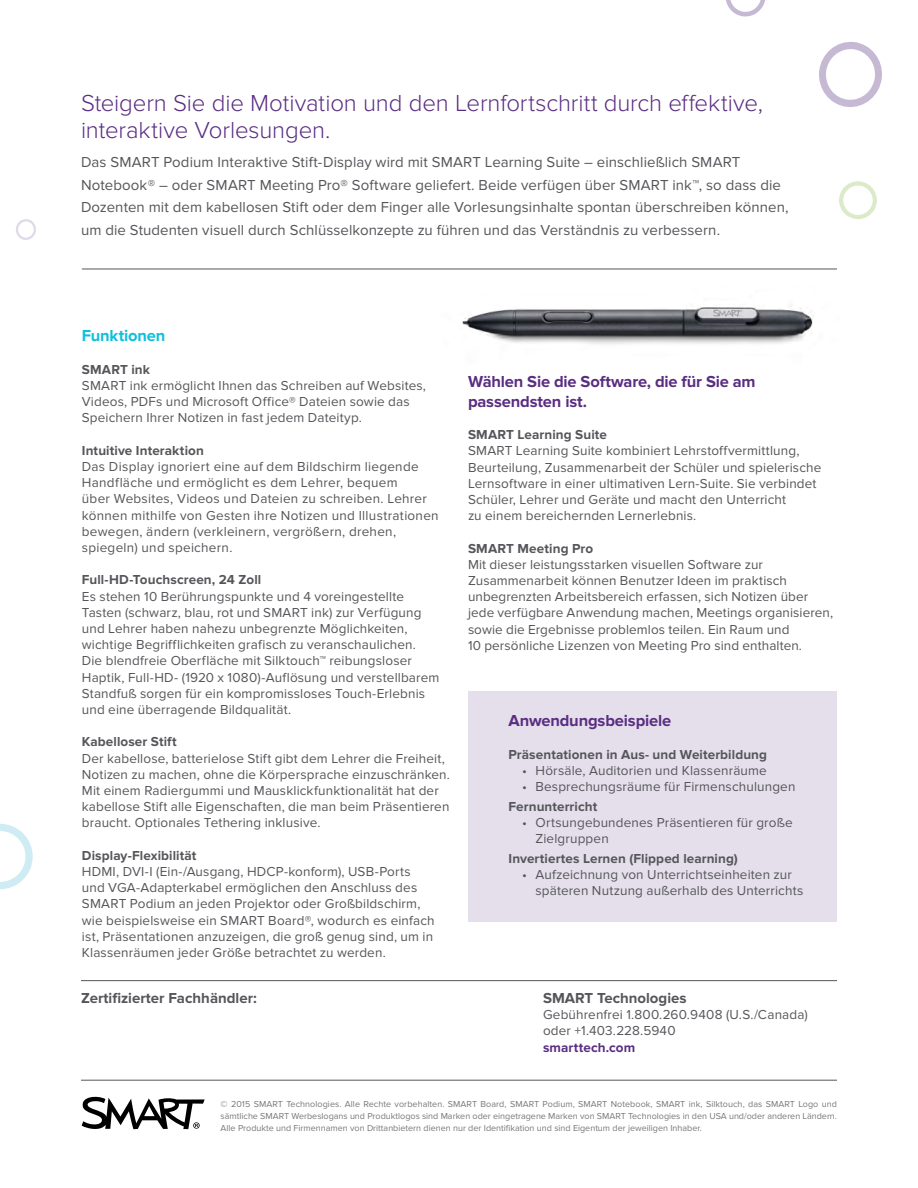
<style>
.page{position:relative;width:918px;height:1188px;background:#fff}
.page>*{position:absolute;margin:0;border:0;box-sizing:border-box;transform-origin:0 0}
.t1{font:300 24px/27px "Proxima Nova";letter-spacing:-.005em;color:#5a2d82}
.t2{font:700 16.5px/19.8px "Proxima Nova";letter-spacing:-.01em;color:#5a2d82}
.t3{font:700 16.5px "Proxima Nova";letter-spacing:-.01em;color:#0dc0dc}
.t4{font:15px/22.5px "Proxima Nova";letter-spacing:.005em;color:#55565a}
.t5{font:700 15px "Proxima Nova";color:#55565a}
.t6{font:13.5px/16.2px "Proxima Nova";letter-spacing:.01em;color:#55565a}
.t7{font:700 13.5px "Proxima Nova";letter-spacing:.01em;color:#55565a}
.t8{font:700 13.5px "Proxima Nova";letter-spacing:.01em;color:#5a2d82}
.t9{font:9px/12px "Proxima Nova";color:#77787b;text-align:justify}
</style>
<div class="page">
<svg style="left:819px;top:41px;width:63px;height:66px"></svg>
<svg style="left:726px;top:0;width:39px;height:17px"></svg>
<svg style="left:839px;top:181px;width:38px;height:38px"></svg>
<svg style="left:0;top:824px;width:33px;height:65px"></svg>
<svg style="left:16px;top:219px;width:20px;height:21px"></svg>
<hr style="left:81px;top:980px;width:756px;height:1px;background:#55565a">
<hr style="left:82px;top:269px;width:755px;height:1px;background:#55565a">
<hr style="left:81px;top:1080px;width:756px;height:1px;background:#55565a">
<svg style="left:82px;top:1097px;width:123px;height:32px"></svg>
<img style="left:462px;top:306px;width:352px;height:38px">
<div style="left:468px;top:691px;width:369px;height:231px;background:#e5dfeb"></div>
<h1 class="t1" style="left:81px;top:90px;width:683px">Steigern Sie die Motivation und den Lernfortschritt durch effektive, interaktive Vorlesungen.</h1>
<p class="t4" style="left:81px;top:151px;width:709px">Das SMART Podium Interaktive Stift-Display wird mit SMART Learning Suite – einschließlich SMART Notebook® – oder SMART Meeting Pro® Software geliefert. Beide verfügen über SMART ink™, so dass die Dozenten mit dem kabellosen Stift oder dem Finger alle Vorlesungsinhalte spontan überschreiben können, um die Studenten visuell durch Schlüsselkonzepte zu führen und das Verständnis zu verbessern.</p>
<p class="t3" style="left:82px;top:326px;width:85px">Funktionen</p>
<p class="t7" style="left:82px;top:361px;width:70px">SMART ink</p>
<p class="t6" style="left:82px;top:378px;width:346px">SMART ink ermöglicht Ihnen das Schreiben auf Websites,<br>Videos, PDFs und Microsoft Office® Dateien sowie das<br>Speichern Ihrer Notizen in fast jedem Dateityp.</p>
<p class="t7" style="left:82px;top:442px;width:124px">Intuitive Interaktion</p>
<p class="t6" style="left:82px;top:459px;width:358px">Das Display ignoriert eine auf dem Bildschirm liegende Handfläche und ermöglicht es dem Lehrer, bequem<br>über Websites, Videos und Dateien zu schreiben. Lehrer können mithilfe von Gesten ihre Notizen und Illustrationen bewegen, ändern (verkleinern, vergrößern, drehen, spiegeln) und speichern.</p>
<p class="t7" style="left:82px;top:572px;width:181px">Full-HD-Touchscreen, 24 Zoll</p>
<p class="t6" style="left:82px;top:588px;width:359px">Es stehen 10 Berührungspunkte und 4 voreingestellte Tasten (schwarz, blau, rot und SMART ink) zur Verfügung und Lehrer haben nahezu unbegrenzte Möglichkeiten, wichtige Begrifflichkeiten grafisch zu veranschaulichen.<br>Die blendfreie Oberfläche mit Silktouch™ reibungsloser Haptik, Full-HD- (1920 x 1080)-Auflösung und verstellbarem Standfuß sorgen für ein kompromissloses Touch-Erlebnis und eine überragende Bildqualität.</p>
<p class="t7" style="left:82px;top:734px;width:96px">Kabelloser Stift</p>
<p class="t6" style="left:82px;top:750px;width:370px">Der kabellose, batterielose Stift gibt dem Lehrer die Freiheit, Notizen zu machen, ohne die Körpersprache einzuschränken.<br>Mit einem Radiergummi und Mausklickfunktionalität hat der kabellose Stift alle Eigenschaften, die man beim Präsentieren braucht. Optionales Tethering inklusive.</p>
<p class="t7" style="left:82px;top:847px;width:116px">Display-Flexibilität</p>
<p class="t6" style="left:82px;top:864px;width:354px">HDMI, DVI-I (Ein-/Ausgang, HDCP-konform), USB-Ports und VGA-Adapterkabel ermöglichen den Anschluss des SMART Podium an jeden Projektor oder Großbildschirm, wie beispielsweise ein SMART Board®, wodurch es einfach ist, Präsentationen anzuzeigen, die groß genug sind, um in Klassenräumen jeder Größe betrachtet zu werden.</p>
<p class="t2" style="left:468px;top:372px;width:289px">Wählen Sie die Software, die für Sie am passendsten ist.</p>
<p class="t7" style="left:468px;top:427px;width:141px">SMART Learning Suite</p>
<p class="t6" style="left:468px;top:443px;width:355px">SMART Learning Suite kombiniert Lehrstoffvermittlung, Beurteilung, Zusammenarbeit der Schüler und spielerische Lernsoftware in einer ultimativen Lern-Suite. Sie verbindet Schüler, Lehrer und Geräte und macht den Unterricht<br>zu einem bereichernden Lernerlebnis.</p>
<p class="t7" style="left:468px;top:540px;width:127px">SMART Meeting Pro</p>
<p class="t6" style="left:468px;top:556px;width:367px">Mit dieser leistungsstarken visuellen Software zur Zusammenarbeit können Benutzer Ideen im praktisch unbegrenzten Arbeitsbereich erfassen, sich Notizen über jede verfügbare Anwendung machen, Meetings organisieren, sowie die Ergebnisse problemlos teilen. Ein Raum und<br>10 persönliche Lizenzen von Meeting Pro sind enthalten.</p>
<p class="t2" style="left:508px;top:711px;width:164px">Anwendungsbeispiele</p>
<p class="t7" style="left:508px;top:747px;width:260px">Präsentationen in Aus- und Weiterbildung</p>
<p class="t6" style="left:522px;top:763px;width:246px">• Hörsäle, Auditorien und Klassenräume</p>
<p class="t6" style="left:522px;top:779px;width:275px">• Besprechungsräume für Firmenschulungen</p>
<p class="t7" style="left:508px;top:799px;width:90px">Fernunterricht</p>
<p class="t6" style="left:536px;top:815px;width:259px;text-indent:-14px">• Ortsungebundenes Präsentieren für große<br>Zielgruppen</p>
<p class="t7" style="left:508px;top:850px;width:231px">Invertiertes Lernen (Flipped learning)</p>
<p class="t6" style="left:536px;top:867px;width:269px;text-indent:-14px">• Aufzeichnung von Unterrichtseinheiten zur späteren Nutzung außerhalb des Unterrichts</p>
<p class="t5" style="left:81px;top:989px;width:177px">Zertifizierter Fachhändler:</p>
<p class="t5" style="left:543px;top:989px;width:145px">SMART Technologies</p>
<p class="t6" style="left:543px;top:1007px;width:266px">Gebührenfrei 1.800.260.9408 (U.S./Canada) oder +1.403.228.5940</p>
<p class="t8" style="left:543px;top:1039px;width:94px">smarttech.com</p>
<p class="t9" style="left:221px;top:1098px;width:618px">© 2015 SMART Technologies. Alle Rechte vorbehalten. SMART Board, SMART Podium, SMART Notebook, SMART ink, Silktouch, das SMART Logo und sämtliche SMART Werbeslogans und Produktlogos sind Marken oder eingetragene Marken von SMART Technologies in den USA und/oder anderen Ländern.<br>Alle Produkte und Firmennamen von Drittanbietern dienen nur der Identifikation und sind Eigentum der jeweiligen Inhaber.</p>
</div>
